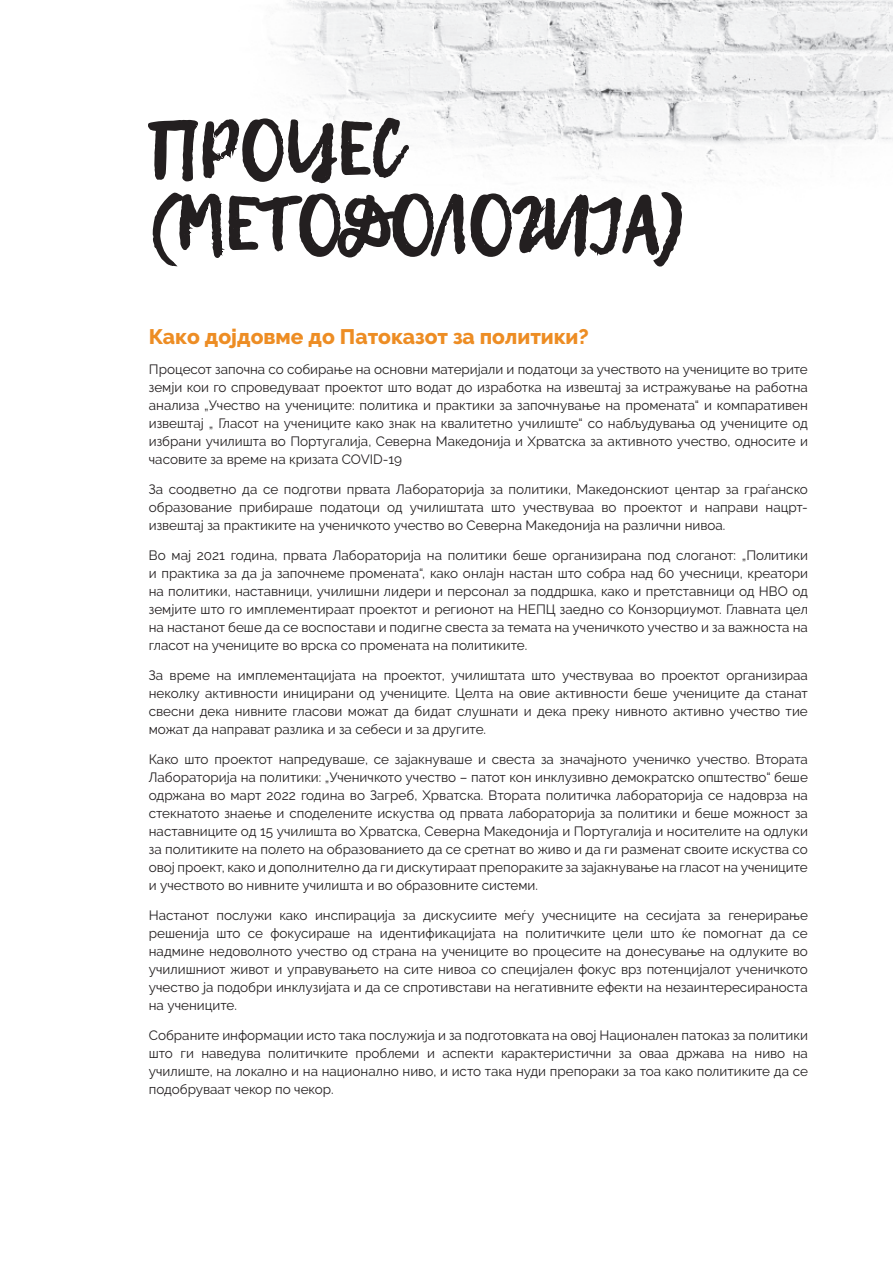
<style>
.page{position:relative;width:893px;height:1263px;background:#fff}
.page>*{position:absolute;margin:0;border:0;box-sizing:border-box;transform-origin:0 0}
.NASLOV_CIRILICA{font:67.5px/75px "Lemon Tuesday";color:#231f20}
.podnaslov_narandja{font:800 21px "Raleway";color:#ed8d24}
.normal_CIRILIAC{font:13.5px/18px "Raleway";color:#231f20;text-align:justify}
</style>
<div class="page">
<img style="left:271px;top:0;width:622px;height:173px">
<svg style="left:148px;top:115px;width:535px;height:152px"></svg>
<p class="NASLOV_CIRILICA" style="left:149px;top:111px;width:539px">ПРОЦЕС (МЕТОДОЛОГИЈА)</p>
<p class="podnaslov_narandja" style="left:149px;top:324px;width:442px">Како дојдовме до Патоказот за политики?</p>
<p class="normal_CIRILIAC" style="left:149px;top:360px;width:661px">Процесот започна со собирање на основни материјали и податоци за учеството на учениците во трите земји кои го спроведуваат проектот што водат до изработка на извештај за истражување на работна анализа „Учество на учениците: политика и практики за започнување на промената“ и компаративен извештај „ Гласот на учениците како знак на квалитетно училиште“ со набљудувања од учениците од избрани училишта во Португалија, Северна Македонија и Хрватска за активното учество, односите и часовите за време на кризата COVID-19</p>
<p class="normal_CIRILIAC" style="left:149px;top:480px;width:661px">За соодветно да се подготви првата Лабораторија за политики, Македонскиот центар за граѓанско образование прибираше податоци од училиштата што учествуваа во проектот и направи нацрт&shy;извештај за практиките на ученичкото учество во Северна Македонија на различни нивоа.</p>
<p class="normal_CIRILIAC" style="left:149px;top:546px;width:661px">Во мај 2021 година, првата Лабораторија на политики беше организирана под слоганот: „Политики и практика за да ја започнеме промената“, како онлајн настан што собра над 60 учесници, креатори на политики, наставници, училишни лидери и персонал за поддршка, како и претставници од НВО од земјите што го имплементираат проектот и регионот на НЕПЦ заедно со Конзорциумот. Главната цел на настанот беше да се воспостави и подигне свеста за темата на ученичкото учество и за важноста на гласот на учениците во врска со промената на политиките.</p>
<p class="normal_CIRILIAC" style="left:149px;top:666px;width:661px">За време на имплементацијата на проектот, училиштата што учествуваа во проектот организираа неколку активности иницирани од учениците. Целта на овие активности беше учениците да станат свесни дека нивните гласови можат да бидат слушнати и дека преку нивното активно учество тие можат да направат разлика и за себеси и за другите.</p>
<p class="normal_CIRILIAC" style="left:149px;top:750px;width:661px">Како што проектот напредуваше, се зајакнуваше и свеста за значајното ученичко учество. Втората Лабораторија на политики: „Ученичкото учество – патот кон инклузивно демократско општество“ беше одржана во март 2022 година во Загреб, Хрватска. Втората политичка лабораторија се надоврза на стекнатото знаење и споделените искуства од првата лабораторија за политики и беше можност за наставниците од 15 училишта во Хрватска, Северна Македонија и Португалија и носителите на одлуки за политиките на полето на образованието да се сретнат во живо и да ги разменат своите искуства со овој проект, како и дополнително да ги дискутираат препораките за зајакнување на гласот на учениците и учеството во нивните училишта и во образовните системи.</p>
<p class="normal_CIRILIAC" style="left:149px;top:906px;width:661px">Настанот послужи како инспирација за дискусиите меѓу учесниците на сесијата за генерирање решенија што се фокусираше на идентификацијата на политичките цели што ќе помогнат да се надмине недоволното учество од страна на учениците во процесите на донесување на одлуките во училишниот живот и управувањето на сите нивоа со специјален фокус врз потенцијалот ученичкото учество ја подобри инклузијата и да се спротивстави на негативните ефекти на незаинтересираноста на учениците.</p>
<p class="normal_CIRILIAC" style="left:149px;top:1026px;width:661px">Собраните информации исто така послужија и за подготовката на овој Национален патоказ за политики што ги наведува политичките проблеми и аспекти карактеристични за оваа држава на ниво на училиште, на локално и на национално ниво, и исто така нуди препораки за тоа како политиките да се подобруваат чекор по чекор.</p>
</div>
